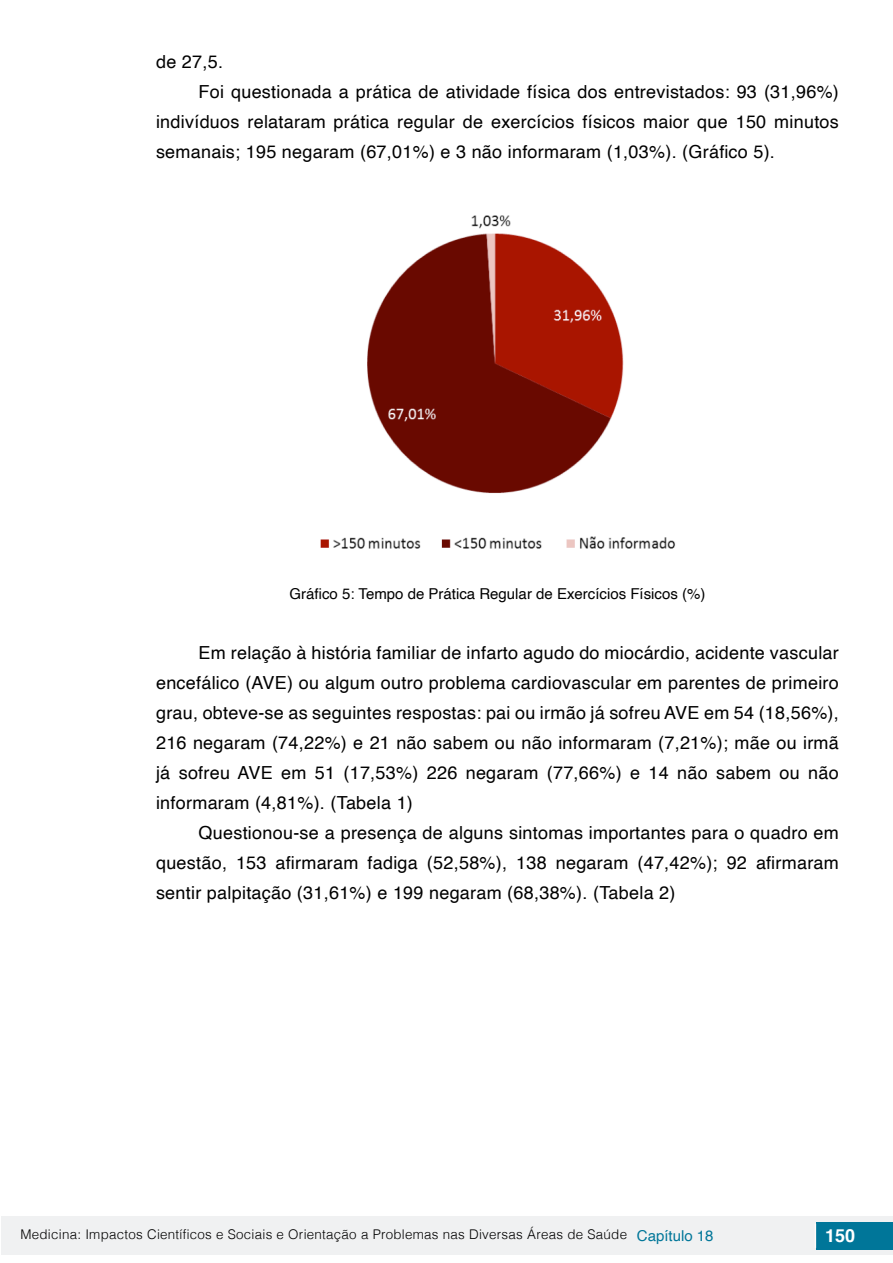
<style>
.page{position:relative;width:893px;height:1263px;background:#fff}
.page>*{position:absolute;margin:0;border:0;box-sizing:border-box;transform-origin:0 0}
.txt{font:18px/30px "Helvetica";letter-spacing:.015em;color:#000;text-align:justify}
.t1{font:700 18px "Helvetica";color:#fff}
.info_tab_gra_imag{font:15px "Helvetica";color:#000}
.t2{font:300 13.35px "Helvetica";letter-spacing:.02em;color:#000}
.s1{font-weight:400;font-size:15px;color:#007699}
</style>
<div class="page">
<div style="left:1px;top:1216px;width:891px;height:38px;background:#f0f1f2"></div>
<div style="left:816px;top:1222px;width:77px;height:27px;background:#007699"></div>
<svg style="left:815px;top:1224px;width:1px;height:24px"></svg>
<img style="left:320px;top:215px;width:356px;height:334px">
<p class="txt" style="left:156px;top:47px;width:68px">de 27,5.</p>
<p class="txt" style="left:156px;top:77px;width:684px;text-indent:43px">Foi questionada a prática de atividade física dos entrevistados: 93 (31,96%) indivíduos relataram prática regular de exercícios físicos maior que 150 minutos semanais; 195 negaram (67,01%) e 3 não informaram (1,03%). (Gráfico 5).</p>
<p class="info_tab_gra_imag" style="left:290px;top:582px;width:417px">Gráfico 5: Tempo de Prática Regular de Exercícios Físicos (%)</p>
<p class="txt" style="left:156px;top:638px;width:684px;text-indent:43px">Em relação à história familiar de infarto agudo do miocárdio, acidente vascular encefálico (AVE) ou algum outro problema cardiovascular em parentes de primeiro grau, obteve-se as seguintes respostas: pai ou irmão já sofreu AVE em 54 (18,56%), 216 negaram (74,22%) e 21 não sabem ou não informaram (7,21%); mãe ou irmã já sofreu AVE em 51 (17,53%) 226 negaram (77,66%) e 14 não sabem ou não informaram (4,81%). (Tabela 1)</p>
<p class="txt" style="left:156px;top:818px;width:684px;text-indent:43px">Questionou-se a presença de alguns sintomas importantes para o quadro em questão, 153 afirmaram fadiga (52,58%), 138 negaram (47,42%); 92 afirmaram sentir palpitação (31,61%) e 199 negaram (68,38%). (Tabela 2)</p>
<p class="t2" style="left:20px;top:1223px;width:695px">Medicina: Impactos Científicos e Sociais e Orientação a Problemas nas Diversas Áreas de Saúde <span class="s1">Capítulo 18</span></p>
<p class="t1" style="left:825px;top:1221px;width:32px">150</p>
</div>
